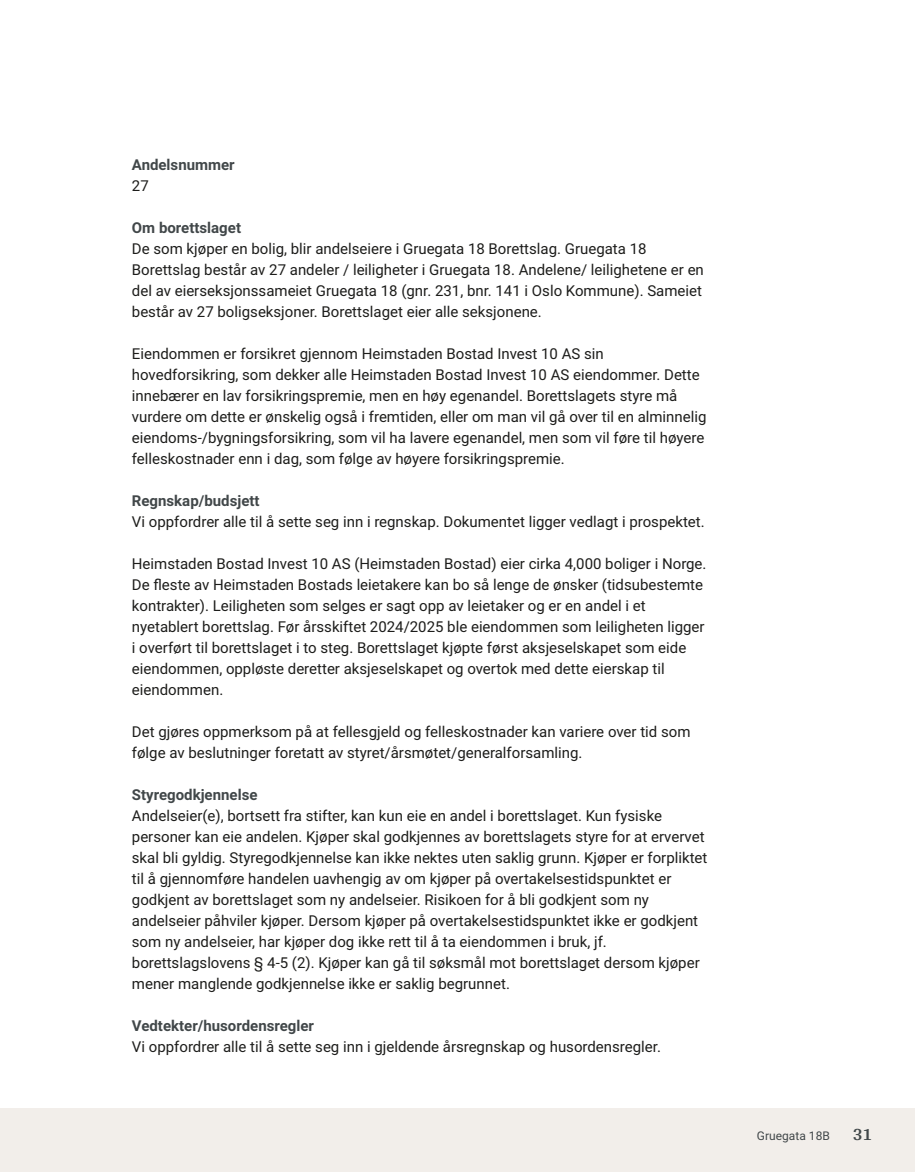
<style>
.page{position:relative;width:915px;height:1172px;background:#fff}
.page>*{position:absolute;margin:0;border:0;box-sizing:border-box;transform-origin:0 0}
.t1{font:700 18px "Arya";color:#414749}
.t2{font:15px/21px "Roboto Vitec";color:#1d1d1b}
.t3{font:700 15px "Roboto Vitec";color:#414749}
.t4{font:12px "Roboto Vitec";color:#414749}
</style>
<div class="page">
<div style="left:0;top:1108px;width:914px;height:64px;background:#f2eeea"></div>
<p class="t3" style="left:132px;top:154px;width:104px">Andelsnummer</p>
<p class="t2" style="left:132px;top:174px;width:18px">27</p>
<p class="t3" style="left:132px;top:217px;width:111px">Om borettslaget</p>
<p class="t2" style="left:132px;top:237px;width:573px">De som kjøper en bolig, blir andelseiere i Gruegata 18 Borettslag. Gruegata 18<br>Borettslag består av 27 andeler / leiligheter i Gruegata 18. Andelene/ leilighetene er en del av eierseksjonssameiet Gruegata 18 (gnr. 231, bnr. 141 i Oslo Kommune). Sameiet består av 27 boligseksjoner. Borettslaget eier alle seksjonene.</p>
<p class="t2" style="left:132px;top:342px;width:576px">Eiendommen er forsikret gjennom Heimstaden Bostad Invest 10 AS sin hovedforsikring, som dekker alle Heimstaden Bostad Invest 10 AS eiendommer. Dette innebærer en lav forsikringspremie, men en høy egenandel. Borettslagets styre må vurdere om dette er ønskelig også i fremtiden, eller om man vil gå over til en alminnelig eiendoms‑/bygningsforsikring, som vil ha lavere egenandel, men som vil føre til høyere felleskostnader enn i dag, som følge av høyere forsikringspremie.</p>
<p class="t3" style="left:132px;top:490px;width:129px">Regnskap/budsjett</p>
<p class="t2" style="left:132px;top:510px;width:574px">Vi oppfordrer alle til å sette seg inn i regnskap. Dokumentet ligger vedlagt i prospektet.</p>
<p class="t2" style="left:132px;top:552px;width:576px">Heimstaden Bostad Invest 10 AS (Heimstaden Bostad) eier cirka 4,000 boliger i Norge.<br>De fleste av Heimstaden Bostads leietakere kan bo så lenge de ønsker (tidsubestemte kontrakter). Leiligheten som selges er sagt opp av leietaker og er en andel i et nyetablert borettslag. Før årsskiftet 2024/2025 ble eiendommen som leiligheten ligger i overført til borettslaget i to steg. Borettslaget kjøpte først aksjeselskapet som eide eiendommen, oppløste deretter aksjeselskapet og overtok med dette eierskap til eiendommen.</p>
<p class="t2" style="left:132px;top:720px;width:560px">Det gjøres oppmerksom på at fellesgjeld og felleskostnader kan variere over tid som følge av beslutninger foretatt av styret/årsmøtet/generalforsamling.</p>
<p class="t3" style="left:132px;top:784px;width:127px">Styregodkjennelse</p>
<p class="t2" style="left:132px;top:804px;width:577px">Andelseier(e), bortsett fra stifter, kan kun eie en andel i borettslaget. Kun fysiske personer kan eie andelen. Kjøper skal godkjennes av borettslagets styre for at ervervet skal bli gyldig. Styregodkjennelse kan ikke nektes uten saklig grunn. Kjøper er forpliktet til å gjennomføre handelen uavhengig av om kjøper på overtakelsestidspunktet er godkjent av borettslaget som ny andelseier. Risikoen for å bli godkjent som ny andelseier påhviler kjøper. Dersom kjøper på overtakelsestidspunktet ikke er godkjent som ny andelseier, har kjøper dog ikke rett til å ta eiendommen i bruk, jf. borettslagslovens § 4‑5 (2). Kjøper kan gå til søksmål mot borettslaget dersom kjøper mener manglende godkjennelse ikke er saklig begrunnet.</p>
<p class="t3" style="left:132px;top:1015px;width:184px">Vedtekter/husordensregler</p>
<p class="t2" style="left:132px;top:1035px;width:530px">Vi oppfordrer alle til å sette seg inn i gjeldende årsregnskap og husordensregler.</p>
<p class="t4" style="left:756px;top:1127px;width:74px">Gruegata 18B</p>
<p class="t1" style="left:852px;top:1123px;width:21px">31</p>
</div>
